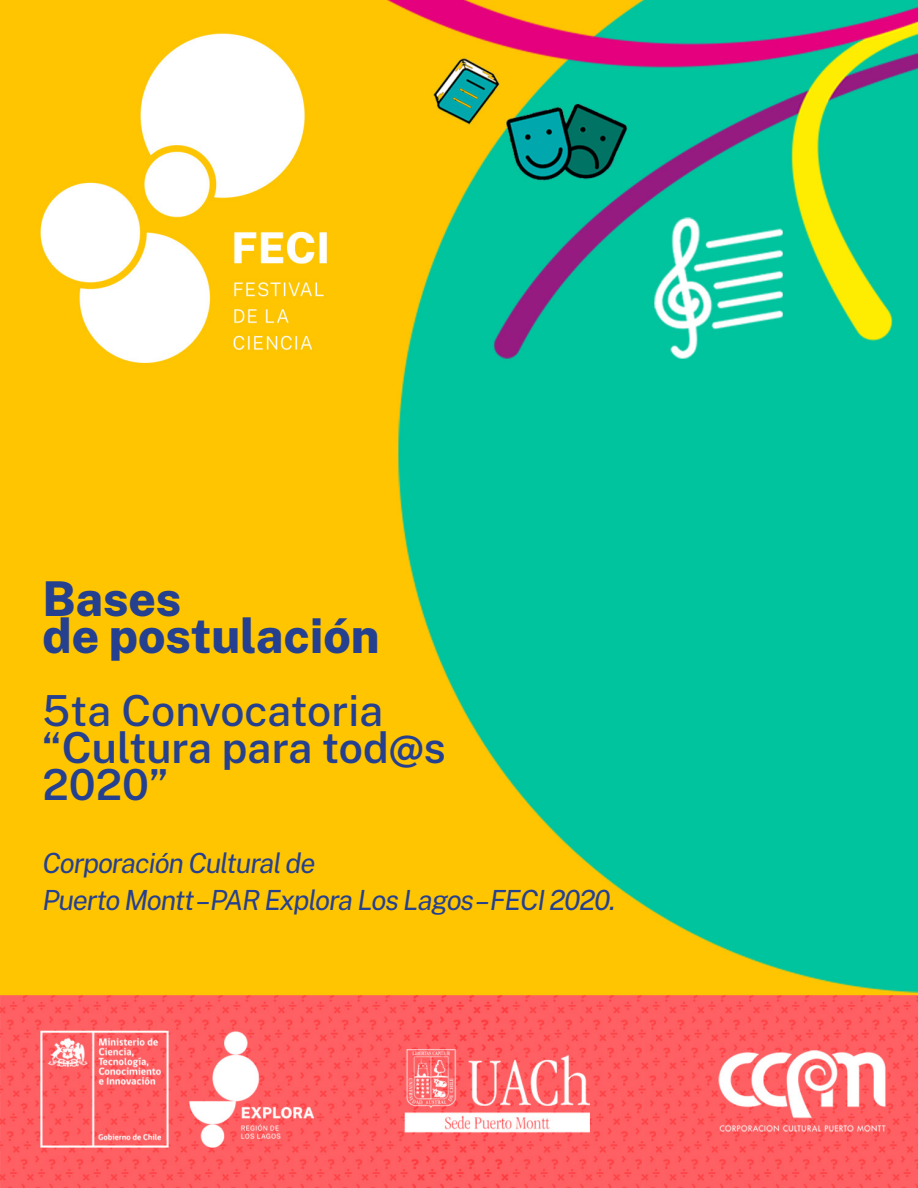
<style>
.page{position:relative;width:918px;height:1188px;background:#fff}
.page>*{position:absolute;margin:0;border:0;box-sizing:border-box;transform-origin:0 0}
.t1{font:800 48px/36.6px "Public Sans";color:#25408f}
.t2{font:600 42.75px/36.6px "Public Sans";color:#25408f}
.t3{font:500 42.75px "Public Sans";color:#25408f}
.t4{font:italic 27.75px/36.6px "Public Sans";letter-spacing:-.04em;color:#25408f}
</style>
<div class="page">
<img style="left:0;top:0;width:918px;height:1188px">
<h1 class="t1" style="left:43px;top:578px;width:339px">Bases<br>de postulación</h1>
<h2 class="t3" style="left:43px;top:680px;width:343px">5ta Convocatoria</h2>
<h2 class="t2" style="left:43px;top:726px;width:405px">“Cultura para tod@s<br>2020”</h2>
<p class="t4" style="left:43px;top:844px;width:575px">Corporación Cultural de<br>Puerto Montt –PAR Explora Los Lagos –FECI 2020.</p>
</div>
